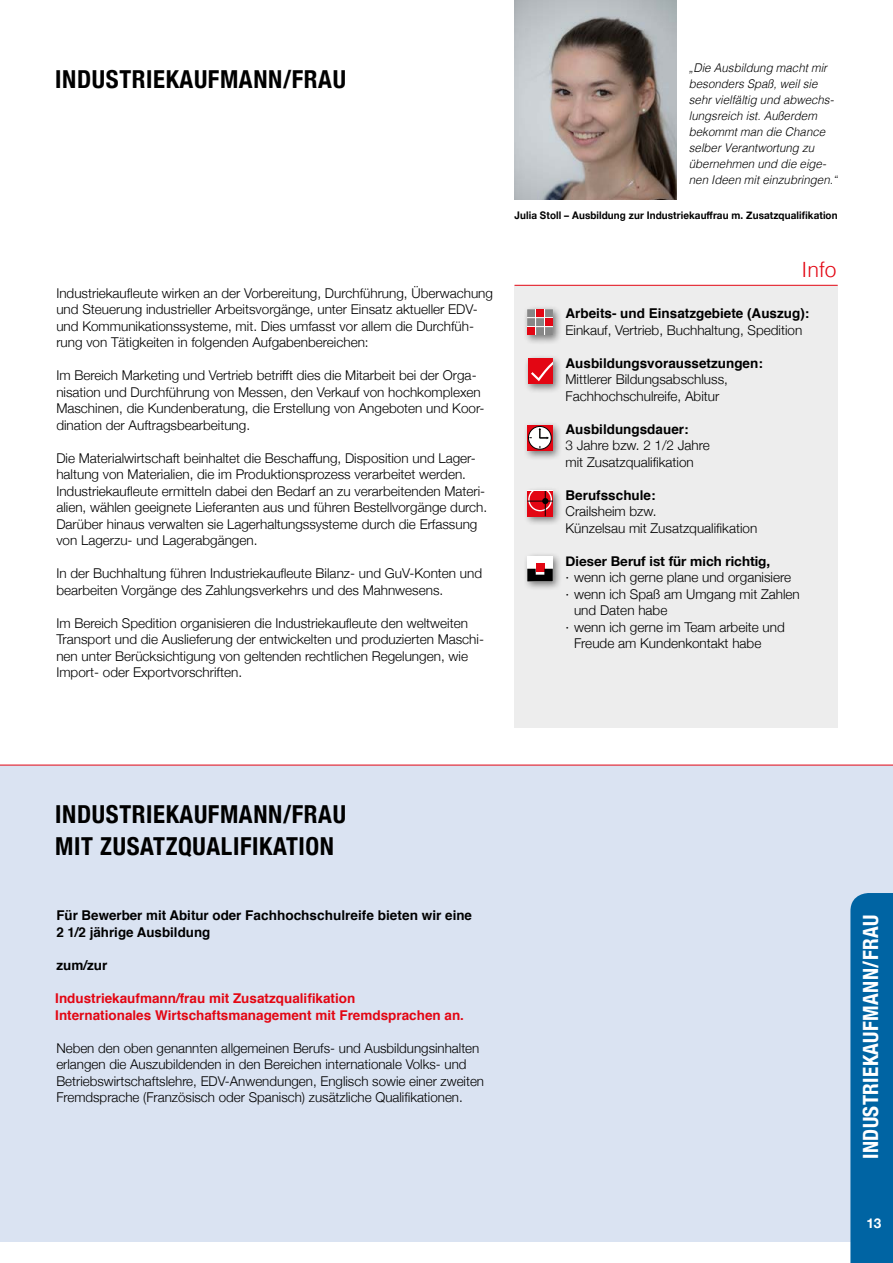
<style>
.page{position:relative;width:893px;height:1263px;background:#fff}
.page>*{position:absolute;margin:0;border:0;box-sizing:border-box;transform-origin:0 0}
.t1{font:700 condensed 24.75px/31.5px "Helvetica Neue";letter-spacing:.025em;color:#000}
.t2{font:700 condensed 21px "Helvetica Neue";letter-spacing:.02em;color:#fff}
.t3{font:300 21px "Helvetica";color:#e30613}
.t4{font:300 13.5px/16.5px "Helvetica Neue";color:#000}
.t5{font:700 13.5px/16.5px "Helvetica";color:#000}
.t6{font:700 13.5px/16.5px "Helvetica";color:#e30613}
.t7{font:700 13.5px "Helvetica Neue";color:#000}
.t8{font:700 13.5px "Helvetica Neue";color:#fff}
.t9{font:italic 300 12px/15.9px "Helvetica";color:#000;scale:.96 1}
.t10{font:700 10.5px "Helvetica Neue";letter-spacing:.01em;color:#000;scale:.94 1}
</style>
<div class="page">
<div style="left:0;top:765px;width:893px;height:477px;background:#dae3f2"></div>
<div style="left:514px;top:285px;width:324px;height:442px;background:#ededed"></div>
<hr style="left:514px;top:285px;width:324px;height:1px;background:#e30613">
<div style="left:524px;top:354px;width:39px;height:40px;background:#000;opacity:.5"></div>
<div style="left:528px;top:358px;width:25px;height:26px;background:#e30613"></div>
<svg style="left:531px;top:361px;width:22px;height:21px"></svg>
<div style="left:523px;top:421px;width:40px;height:40px;background:#000;opacity:.5"></div>
<svg style="left:527px;top:425px;width:26px;height:26px"></svg>
<div style="left:528px;top:426px;width:23px;height:23px;background:#fff;border-radius:50%"></div>
<div style="left:528px;top:426px;width:24px;height:24px;border:1px solid #000;border-radius:50%"></div>
<svg style="left:539px;top:428px;width:10px;height:11px"></svg>
<div style="left:523px;top:552px;width:40px;height:39px;background:#000;opacity:.5"></div>
<div style="left:527px;top:556px;width:26px;height:25px;background:#fff"></div>
<div style="left:536px;top:563px;width:8px;height:9px;background:#e30613"></div>
<svg style="left:527px;top:569px;width:26px;height:12px"></svg>
<div style="left:523px;top:305px;width:40px;height:40px;background:#000;opacity:.5"></div>
<svg style="left:527px;top:309px;width:26px;height:26px"></svg>
<div style="left:536px;top:309px;width:8px;height:8px;background:#e30613"></div>
<div style="left:545px;top:318px;width:8px;height:8px;background:#e30613"></div>
<div style="left:527px;top:327px;width:8px;height:8px;background:#e30613"></div>
<div style="left:524px;top:486px;width:39px;height:40px;background:#000;opacity:.5"></div>
<svg style="left:527px;top:491px;width:26px;height:25px"></svg>
<img style="left:514px;top:0;width:162px;height:200px">
<hr style="left:0;top:765px;width:893px;height:1px;background:#e30613">
<div style="left:850px;top:893px;width:43px;height:370px;background:#0064a3"></div>
<h1 class="t1" style="left:55px;top:61px;width:292px">INDUSTRIEKAUFMANN/FRAU</h1>
<p class="t4" style="left:56px;top:284px;width:438px">Industriekaufleute wirken an der Vorbereitung, Durchführung, Überwachung und Steuerung industrieller Arbeitsvorgänge, unter Einsatz aktueller EDV&shy;und Kommunikationssysteme, mit. Dies umfasst vor allem die Durchfüh&shy;rung von Tätigkeiten in folgenden Aufgabenbereichen:</p>
<p class="t4" style="left:56px;top:366px;width:430px">Im Bereich Marketing und Vertrieb betrifft dies die Mitarbeit bei der Orga&shy;nisation und Durchführung von Messen, den Verkauf von hochkomplexen Maschinen, die Kundenberatung, die Erstellung von Angeboten und Koor&shy;dination der Auftragsbearbeitung.</p>
<p class="t4" style="left:56px;top:449px;width:432px">Die Materialwirtschaft beinhaltet die Beschaffung, Disposition und Lager&shy;haltung von Materialien, die im Produktionsprozess verarbeitet werden.<br>Industriekaufleute ermitteln dabei den Bedarf an zu verarbeitenden Materi&shy;alien, wählen geeignete Lieferanten aus und führen Bestellvorgänge durch.<br>Darüber hinaus verwalten sie Lagerhaltungssysteme durch die Erfassung von Lagerzu- und Lagerabgängen.</p>
<p class="t4" style="left:56px;top:564px;width:427px">In der Buchhaltung führen Industriekaufleute Bilanz- und GuV-Konten und bearbeiten Vorgänge des Zahlungsverkehrs und des Mahnwesens.</p>
<p class="t4" style="left:56px;top:614px;width:429px">Im Bereich Spedition organisieren die Industriekaufleute den weltweiten Transport und die Auslieferung der entwickelten und produzierten Maschi&shy;nen unter Berücksichtigung von geltenden rechtlichen Regelungen, wie Import- oder Exportvorschriften.</p>
<p class="t9" style="left:689px;top:59px;width:156px">„Die Ausbildung macht mir besonders Spaß, weil sie sehr vielfältig und abwechs&shy;lungsreich ist. Außerdem bekommt man die Chance selber Verantwortung zu übernehmen und die eige&shy;nen Ideen mit einzubringen.“</p>
<p class="t10" style="left:514px;top:207px;width:345px">Julia Stoll – Ausbildung zur Industriekauffrau m. Zusatzqualifikation</p>
<h2 class="t3" style="left:801px;top:251px;width:37px">Info</h2>
<p class="t5" style="left:566px;top:306px;width:245px">Arbeits- und Einsatzgebiete (Auszug):</p>
<p class="t4" style="left:566px;top:321px;width:238px">Einkauf, Vertrieb, Buchhaltung, Spedition</p>
<p class="t5" style="left:566px;top:355px;width:199px">Ausbildungsvoraussetzungen:</p>
<p class="t4" style="left:566px;top:370px;width:164px">Mittlerer Bildungsabschluss,<br>Fachhochschulreife, Abitur</p>
<p class="t5" style="left:566px;top:421px;width:125px">Ausbildungsdauer:</p>
<p class="t4" style="left:566px;top:436px;width:146px">3 Jahre bzw. 2 1/2 Jahre mit Zusatzqualifikation</p>
<p class="t5" style="left:566px;top:487px;width:92px">Berufsschule:</p>
<p class="t4" style="left:566px;top:502px;width:193px">Crailsheim bzw.<br>Künzelsau mit Zusatzqualifikation</p>
<p class="t7" style="left:566px;top:550px;width:206px">Dieser Beruf ist für mich richtig,</p>
<p class="t4" style="left:566px;top:568px;width:227px">· wenn ich gerne plane und organisiere</p>
<p class="t4" style="left:566px;top:585px;width:236px">· wenn ich Spaß am Umgang mit Zahlen</p>
<p class="t4" style="left:574px;top:601px;width:95px">und Daten habe</p>
<p class="t4" style="left:566px;top:618px;width:221px">· wenn ich gerne im Team arbeite und</p>
<p class="t4" style="left:574px;top:634px;width:189px">Freude am Kundenkontakt habe</p>
<h1 class="t1" style="left:55px;top:797px;width:292px">INDUSTRIEKAUFMANN/FRAU<br>MIT ZUSATZQUALIFIKATION</h1>
<p class="t5" style="left:56px;top:907px;width:417px">Für Bewerber mit Abitur oder Fachhochschulreife bieten wir eine<br>2 1/2 jährige Ausbildung</p>
<p class="t5" style="left:56px;top:957px;width:53px">zum/zur</p>
<p class="t6" style="left:55px;top:990px;width:410px">Industriekaufmann/frau mit Zusatzqualifikation<br>Internationales Wirtschaftsmanagement mit Fremdsprachen an.</p>
<p class="t4" style="left:56px;top:1039px;width:429px">Neben den oben genannten allgemeinen Berufs- und Ausbildungsinhalten erlangen die Auszubildenden in den Bereichen internationale Volks- und Betriebswirtschaftslehre, EDV-Anwendungen, Englisch sowie einer zweiten Fremdsprache (Französisch oder Spanisch) zusätzliche Qualifikationen.</p>
<h2 class="t2" style="left:853px;top:1159px;width:246px;rotate:-90deg">INDUSTRIEKAUFMANN/FRAU</h2>
<p class="t8" style="left:866px;top:1213px;width:17px">13</p>
</div>
